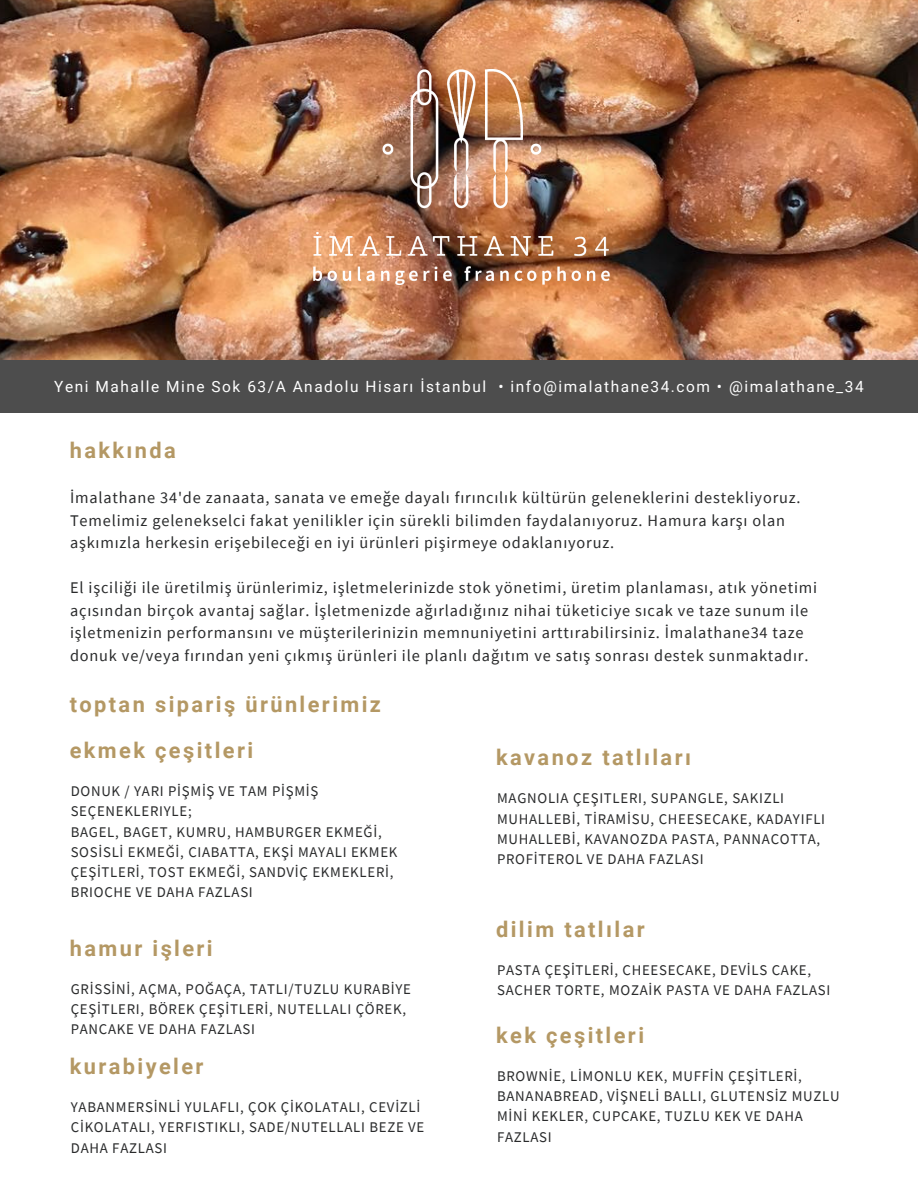
<style>
.page{position:relative;width:918px;height:1188px;background:#fff}
.page>*{position:absolute;margin:0;border:0;box-sizing:border-box;transform-origin:0 0}
.t1{font:700 21.75px "Roboto";letter-spacing:.11em;color:#b49864}
.t2{font:16.35px/22.5px "Source Sans Pro";letter-spacing:.05em;color:#2a2b2c}
.t3{font:15.45px "Roboto";letter-spacing:.1em;color:#fff}
.t4{font:14.85px/20.2px "Source Sans Pro";letter-spacing:.05em;color:#2a2b2c}
</style>
<div class="page">
<img style="left:0;top:0;width:918px;height:360px">
<div style="left:0;top:360px;width:918px;height:53px;background:#4d4d4d"></div>
<img style="left:297px;top:60px;width:329px;height:235px">
<p class="t3" style="left:54px;top:377px;width:811px">Yeni Mahalle Mine Sok 63/A Anadolu Hisarı İstanbul • info@imalathane34.com • @imalathane_34</p>
<p class="t1" style="left:70px;top:438px;width:108px">hakkında</p>
<p class="t2" style="left:70px;top:486px;width:732px">İmalathane 34'de zanaata, sanata ve emeğe dayalı fırıncılık kültürün geleneklerini destekliyoruz.<br>Temelimiz gelenekselci fakat yenilikler için sürekli bilimden faydalanıyoruz. Hamura karşı olan aşkımızla herkesin erişebileceği en iyi ürünleri pişirmeye odaklanıyoruz.</p>
<p class="t2" style="left:70px;top:576px;width:749px">El işciliği ile üretilmiş ürünlerimiz, işletmelerinizde stok yönetimi, üretim planlaması, atık yönetimi açısından birçok avantaj sağlar. İşletmenizde ağırladığınız nihai tüketiciye sıcak ve taze sunum ile işletmenizin performansını ve müşterilerinizin memnuniyetini arttırabilirsiniz. İmalathane34 taze donuk ve/veya fırından yeni çıkmış ürünleri ile planlı dağıtım ve satış sonrası destek sunmaktadır.</p>
<p class="t1" style="left:70px;top:692px;width:313px">toptan sipariş ürünlerimiz</p>
<p class="t1" style="left:70px;top:738px;width:185px">ekmek çeşitleri</p>
<p class="t4" style="left:71px;top:781px;width:249px">DONUK / YARI PİŞMİŞ VE TAM PİŞMİŞ<br>SEÇENEKLERIYLE;</p>
<p class="t4" style="left:71px;top:821px;width:313px">BAGEL, BAGET, KUMRU, HAMBURGER EKMEĞİ,</p>
<p class="t4" style="left:71px;top:841px;width:328px">SOSİSLİ EKMEĞİ, CIABATTA, EKŞİ MAYALI EKMEK<br>ÇEŞİTLERİ, TOST EKMEĞİ, SANDVİÇ EKMEKLERİ,<br>BRIOCHE VE DAHA FAZLASI</p>
<p class="t1" style="left:496px;top:745px;width:196px">kavanoz tatlıları</p>
<p class="t4" style="left:497px;top:788px;width:330px">MAGNOLIA ÇEŞITLERI, SUPANGLE, SAKIZLI MUHALLEBİ, TİRAMİSU, CHEESECAKE, KADAYIFLI MUHALLEBİ, KAVANOZDA PASTA, PANNACOTTA, PROFİTEROL VE DAHA FAZLASI</p>
<p class="t1" style="left:70px;top:935px;width:144px">hamur işleri</p>
<p class="t4" style="left:71px;top:978px;width:342px">GRİSSİNİ, AÇMA, POĞAÇA, TATLI/TUZLU KURABİYE<br>ÇEŞİTLERI, BÖREK ÇEŞİTLERİ, NUTELLALI ÇÖREK,<br>PANCAKE VE DAHA FAZLASI</p>
<p class="t1" style="left:70px;top:1054px;width:135px">kurabiyeler</p>
<p class="t4" style="left:71px;top:1097px;width:355px">YABANMERSİNLİ YULAFLI, ÇOK ÇİKOLATALI, CEVİZLİ<br>CİKOLATALI, YERFISTIKLI, SADE/NUTELLALI BEZE VE<br>DAHA FAZLASI</p>
<p class="t1" style="left:496px;top:916px;width:150px">dilim tatlılar</p>
<p class="t4" style="left:497px;top:959px;width:335px">PASTA ÇEŞİTLERİ, CHEESECAKE, DEVİLS CAKE,<br>SACHER TORTE, MOZAİK PASTA VE DAHA FAZLASI</p>
<p class="t1" style="left:496px;top:1022px;width:149px">kek çeşitleri</p>
<p class="t4" style="left:497px;top:1065px;width:344px">BROWNİE, LİMONLU KEK, MUFFİN ÇEŞİTLERİ, BANANABREAD, VİŞNELİ BALLI, GLUTENSİZ MUZLU MİNİ KEKLER, CUPCAKE, TUZLU KEK VE DAHA FAZLASI</p>
</div>
